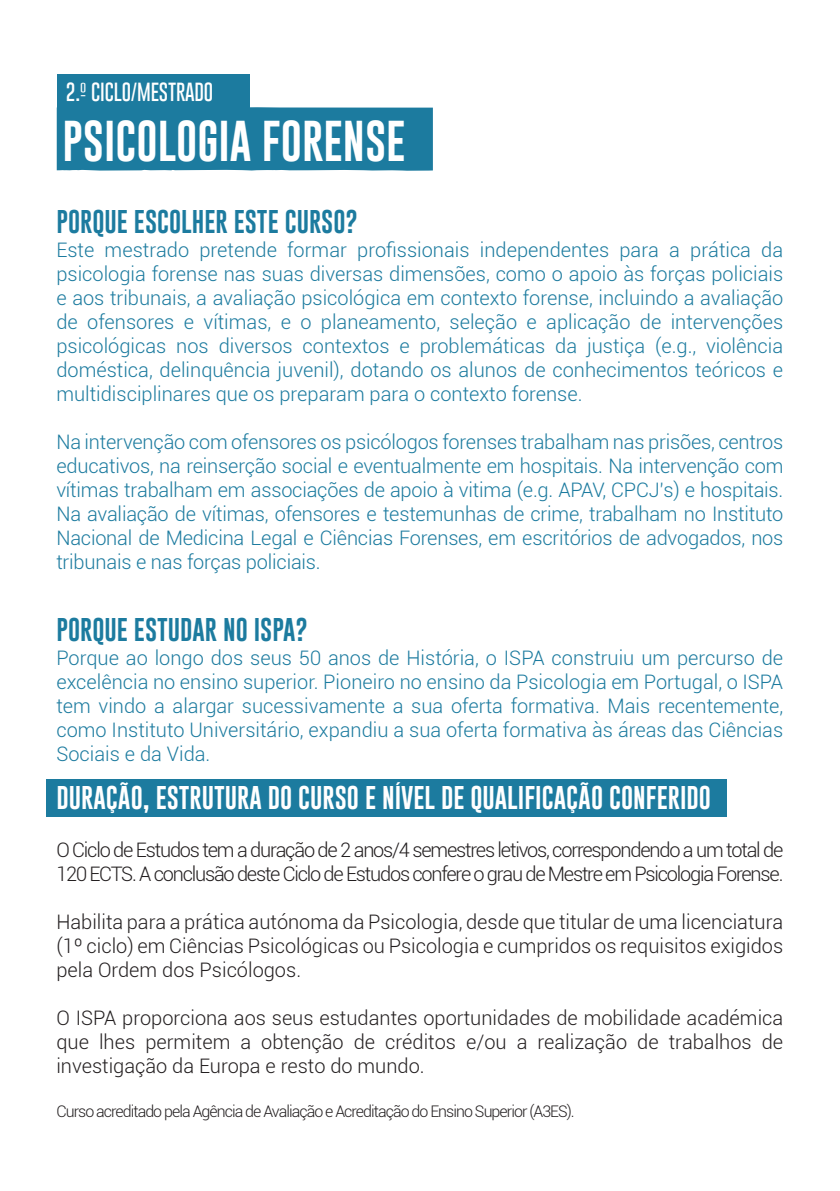
<style>
.page{position:relative;width:840px;height:1191px;background:#fff}
.page>*{position:absolute;margin:0;border:0;box-sizing:border-box;transform-origin:0 0}
.t1{font:42px "Gobold";color:#fff}
.Texto_Geral{font:24px "Gobold";color:#fff}
.Titulos{font:24px "Gobold";color:#1c7b9f}
.Texto_Geral-2{font:300 20px/24px "Roboto";color:#1c7b9f;text-align:justify}
.Texto_Geral-3{font:300 20px/24px "Roboto";letter-spacing:-.06em;color:#231f20;text-align:justify}
.t2{font:100 19.2px "Gobold";letter-spacing:-.01em;color:#fff}
.Texto_Geral-4{font:300 16px "Roboto";letter-spacing:-.06em;color:#231f20}
</style>
<div class="page">
<div style="left:57px;top:107px;width:376px;height:64px;background:#1c7b9f"></div>
<div style="left:57px;top:74px;width:192px;height:38px;background:#1c7b9f"></div>
<div style="left:46px;top:779px;width:680px;height:38px;background:#1c7b9f"></div>
<p class="t2" style="left:66px;top:79px;width:149px">2.º CICLO/MESTRADO</p>
<p class="t1" style="left:62px;top:114px;width:344px">PSICOLOGIA FORENSE</p>
<p class="Titulos" style="left:56px;top:206px;width:303px">PORQUE ESCOLHER ESTE CURSO?</p>
<p class="Texto_Geral-2" style="left:56px;top:237px;width:728px">Este mestrado pretende formar profissionais independentes para a prática da psicologia forense nas suas diversas dimensões, como o apoio às forças policiais e aos tribunais, a avaliação psicológica em contexto forense, incluindo a avaliação de ofensores e vítimas, e o planeamento, seleção e aplicação de intervenções psicológicas nos diversos contextos e problemáticas da justiça (e.g., violência doméstica, delinquência juvenil), dotando os alunos de conhecimentos teóricos e multidisciplinares que os preparam para o contexto forense.</p>
<p class="Texto_Geral-2" style="left:56px;top:429px;width:728px">Na intervenção com ofensores os psicólogos forenses trabalham nas prisões, centros educativos, na reinserção social e eventualmente em hospitais. Na intervenção com vítimas trabalham em associações de apoio à vitima (e.g. APAV, CPCJ’s) e hospitais.<br>Na avaliação de vítimas, ofensores e testemunhas de crime, trabalham no Instituto Nacional de Medicina Legal e Ciências Forenses, em escritórios de advogados, nos tribunais e nas forças policiais.</p>
<p class="Titulos" style="left:56px;top:614px;width:253px">PORQUE ESTUDAR NO ISPA?</p>
<p class="Texto_Geral-2" style="left:56px;top:645px;width:728px">Porque ao longo dos seus 50 anos de História, o ISPA construiu um percurso de excelência no ensino superior. Pioneiro no ensino da Psicologia em Portugal, o ISPA tem vindo a alargar sucessivamente a sua oferta formativa. Mais recentemente, como Instituto Universitário, expandiu a sua oferta formativa às áreas das Ciências Sociais e da Vida.</p>
<p class="Texto_Geral" style="left:56px;top:782px;width:655px">DURAÇÃO, ESTRUTURA DO CURSO E NÍVEL DE QUALIFICAÇÃO CONFERIDO</p>
<p class="Texto_Geral-3" style="left:56px;top:837px;width:728px">O Ciclo de Estudos tem a duração de 2 anos/4 semestres letivos, correspondendo a um total de<br>120 ECTS. A conclusão deste Ciclo de Estudos confere o grau de Mestre em Psicologia Forense.</p>
<p class="Texto_Geral-3" style="left:56px;top:909px;width:728px">Habilita para a prática autónoma da Psicologia, desde que titular de uma licenciatura (1º ciclo) em Ciências Psicológicas ou Psicologia e cumpridos os requisitos exigidos pela Ordem dos Psicólogos.</p>
<p class="Texto_Geral-3" style="left:56px;top:1005px;width:728px">O ISPA proporciona aos seus estudantes oportunidades de mobilidade académica que lhes permitem a obtenção de créditos e/ou a realização de trabalhos de investigação da Europa e resto do mundo.</p>
<p class="Texto_Geral-4" style="left:56px;top:1100px;width:519px">Curso acreditado pela Agência de Avaliação e Acreditação do Ensino Superior (A3ES).</p>
</div>
